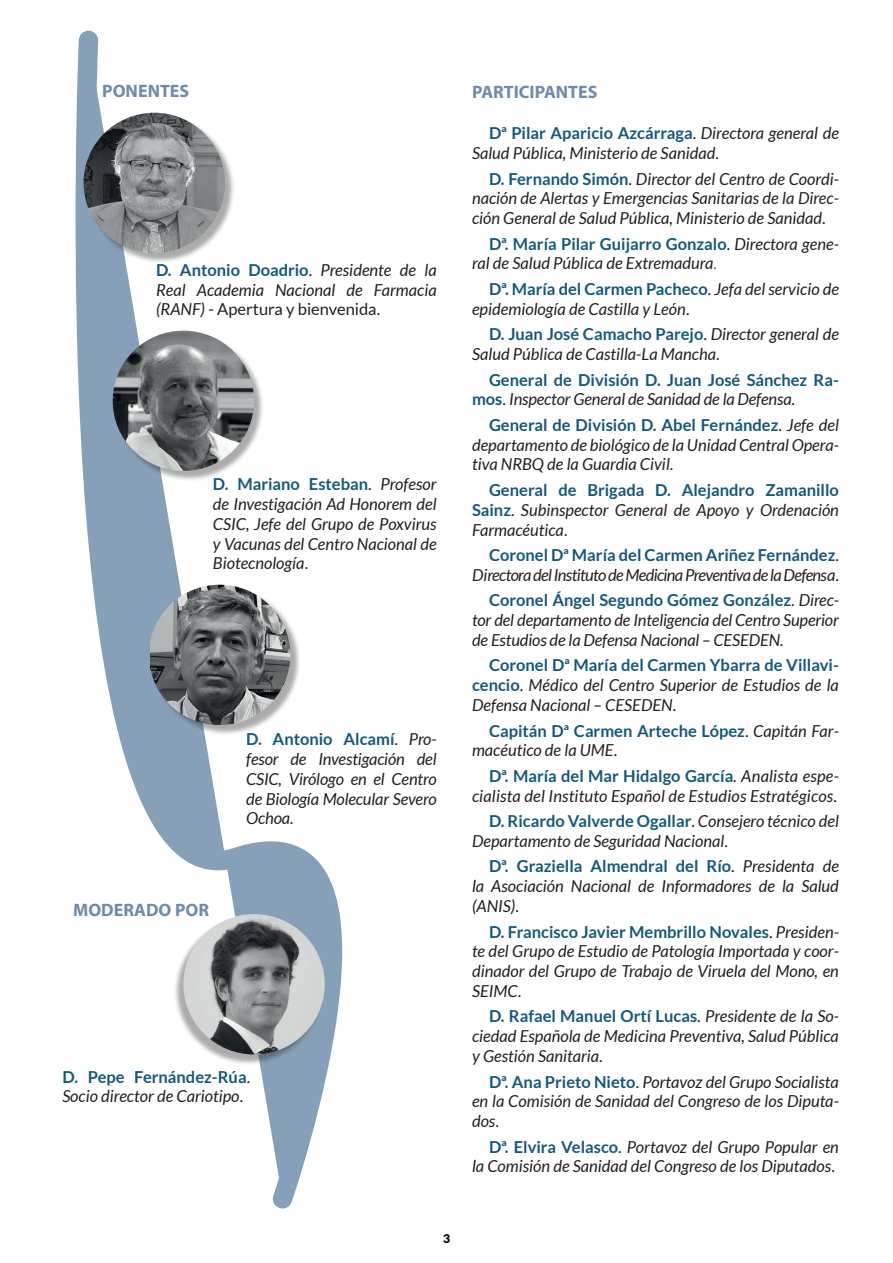
<style>
.page{position:relative;width:893px;height:1263px;background:#fff}
.page>*{position:absolute;margin:0;border:0;box-sizing:border-box;transform-origin:0 0}
.t1{font:700 18px "Myriad Pro";color:#6d8caa}
.t2{font:italic 16.5px/19.8px "Lato";color:#231f20;text-align:justify}
.t3{font:700 16.5px/19.8px "Lato";color:#13597c}
.t4{font:italic 16.5px/19.8px "Lato";letter-spacing:-.04em;color:#231f20;text-align:right}
.t5{font:900 12px "Lato";color:#000}
.s1{font-weight:700;font-style:normal;color:#13597c}
.s2{font-style:normal}
.s3{font-weight:300;font-style:normal}
.s4{font-weight:400;color:#231f20}
.s5{font-weight:400;font-style:italic;color:#231f20}
</style>
<div class="page">
<svg style="left:75px;top:30px;width:268px;height:1179px"></svg>
<div style="left:85px;top:114px;width:151px;height:150px;background:#231f20;opacity:.38"></div>
<img style="left:84px;top:113px;width:141px;height:140px">
<div style="left:114px;top:332px;width:151px;height:149px;background:#231f20;opacity:.38"></div>
<img style="left:113px;top:331px;width:141px;height:140px">
<div style="left:151px;top:586px;width:150px;height:150px;background:#231f20;opacity:.38"></div>
<img style="left:150px;top:585px;width:140px;height:140px">
<div style="left:173px;top:916px;width:151px;height:149px;background:#231f20;opacity:.38"></div>
<img style="left:183px;top:914px;width:142px;height:140px">
<p class="t1" style="left:102px;top:79px;width:89px">PONENTES</p>
<p class="t2" style="left:156px;top:260px;width:282px"><span class="s1">D. Antonio Doadrio</span><span class="s2">.</span> Presidente de la Real Academia Nacional de Farmacia (RANF) <span class="s2">- Apertura y bienvenida.</span></p>
<p class="t2" style="left:213px;top:475px;width:225px"><span class="s1">D. Mariano Esteban</span><span class="s2">.</span> Profesor de Investigación Ad Honorem del CSIC, Jefe del Grupo de Poxvirus y Vacunas del Centro Nacional de Biotecnología<span class="s2">.</span></p>
<p class="t1" style="left:73px;top:898px;width:138px">MODERADO POR</p>
<p class="t2" style="left:246px;top:730px;width:192px"><span class="s1">D. Antonio Alcamí</span><span class="s2">.</span> Pro&shy;fesor de Investigación del CSIC, Virólogo en el Centro de Biología Molecular Severo Ochoa<span class="s2">.</span></p>
<p class="t2" style="left:63px;top:1067px;width:189px"><span class="s1">D. Pepe Fernández-Rúa</span><span class="s2">.<br></span>Socio director de Cariotipo<span class="s2">.</span></p>
<p class="t1" style="left:472px;top:80px;width:127px">PARTICIPANTES</p>
<p class="t2" style="left:472px;top:124px;width:368px;text-indent:17px"><span class="s1">Dª Pilar Aparicio Azcárraga</span><span class="s2">.</span> Directora general de<br>Salud Pública, Ministerio de Sanidad<span class="s2">.</span></p>
<p class="t2" style="left:472px;top:169px;width:368px;text-indent:17px"><span class="s1">D. Fernando Simón</span><span class="s2">.</span> Director del Centro de Coordi&shy;nación de Alertas y Emergencias Sanitarias de la Direc&shy;ción General de Salud Pública, Ministerio de Sanidad<span class="s2">.</span></p>
<p class="t2" style="left:472px;top:234px;width:368px;text-indent:17px"><span class="s1">Dª. María Pilar Guijarro Gonzalo</span><span class="s2">.</span> Directora gene&shy;ral de Salud Pública de Extremadura<span class="s3">.</span></p>
<p class="t2" style="left:472px;top:279px;width:368px;text-indent:17px"><span class="s1">Dª. María del Carmen Pacheco</span><span class="s2">.</span> Jefa del servicio de epidemiología de Castilla y León<span class="s2">.</span></p>
<p class="t2" style="left:472px;top:325px;width:368px;text-indent:17px"><span class="s1">D. Juan José Camacho Parejo</span><span class="s2">.</span> Director general de<br>Salud Pública de Castilla-La Mancha<span class="s2">.</span></p>
<p class="t3" style="left:472px;top:369px;width:368px;text-indent:17px">General de División D. Juan José Sánchez Ra&shy;mos<span class="s4">.</span> <span class="s5">Inspector General de Sanidad de la Defensa</span><span class="s4">.</span></p>
<p class="t2" style="left:472px;top:415px;width:368px;text-indent:17px"><span class="s1">General de División D. Abel Fernández</span><span class="s2">.</span> Jefe del departamento de biológico de la Unidad Central Opera&shy;tiva NRBQ de la Guardia Civil<span class="s2">.</span></p>
<p class="t2" style="left:472px;top:480px;width:368px;text-indent:17px"><span class="s1">General de Brigada D. Alejandro Zamanillo Sainz</span><span class="s2">.</span> Subinspector General de Apoyo y Ordenación Farmacéutica<span class="s2">.</span></p>
<p class="t4" style="left:472px;top:546px;width:368px"><span class="s1">Coronel Dª María del Carmen Ariñez Fernández</span><span class="s2">.<br></span>Directora del Instituto de Medicina Preventiva de la Defensa<span class="s2">.</span></p>
<p class="t2" style="left:472px;top:591px;width:368px;text-indent:17px"><span class="s1">Coronel Ángel Segundo Gómez González</span><span class="s2">.</span> Direc&shy;tor del departamento de Inteligencia del Centro Superior de Estudios de la Defensa Nacional – CESEDEN<span class="s2">.</span></p>
<p class="t2" style="left:472px;top:656px;width:368px;text-indent:17px"><span class="s1">Coronel Dª María del Carmen Ybarra de Villavi&shy;cencio</span><span class="s2">.</span> Médico del Centro Superior de Estudios de la Defensa Nacional – CESEDEN<span class="s2">.</span></p>
<p class="t3" style="left:472px;top:720px;width:368px;text-indent:17px">Capitán Dª Carmen Arteche López<span class="s4">.</span> <span class="s5">Capitán Far&shy;macéutico de la UME</span><span class="s4">.</span></p>
<p class="t2" style="left:472px;top:766px;width:368px;text-align:right"><span class="s1">Dª. María del Mar Hidalgo García</span><span class="s2">.</span> Analista espe&shy;cialista del Instituto Español de Estudios Estratégicos<span class="s2">.</span></p>
<p class="t2" style="left:472px;top:812px;width:368px;text-indent:17px"><span class="s1">D. Ricardo Valverde Ogallar</span><span class="s2">.</span> Consejero técnico del<br>Departamento de Seguridad Nacional<span class="s2">.</span></p>
<p class="t2" style="left:472px;top:857px;width:368px;text-indent:17px"><span class="s1">Dª. Graziella Almendral del Río</span><span class="s2">.</span> Presidenta de la Asociación Nacional de Informadores de la Salud (ANIS)<span class="s2">.</span></p>
<p class="t2" style="left:472px;top:922px;width:368px;text-indent:17px"><span class="s1">D. Francisco Javier Membrillo Novales</span><span class="s2">.</span> Presiden&shy;te del Grupo de Estudio de Patología Importada y coor&shy;dinador del Grupo de Trabajo de Viruela del Mono, en SEIMC<span class="s2">.</span></p>
<p class="t2" style="left:472px;top:1007px;width:368px;text-indent:17px"><span class="s1">D. Rafael Manuel Ortí Lucas</span><span class="s2">.</span> Presidente de la So&shy;ciedad Española de Medicina Preventiva, Salud Pública y Gestión Sanitaria<span class="s2">.</span></p>
<p class="t2" style="left:472px;top:1072px;width:368px;text-indent:17px"><span class="s1">Dª. Ana Prieto Nieto</span><span class="s2">.</span> Portavoz del Grupo Socialista en la Comisión de Sanidad del Congreso de los Diputa&shy;dos<span class="s2">.</span></p>
<p class="t2" style="left:472px;top:1137px;width:368px;text-align:right"><span class="s1">Dª. Elvira Velasco</span><span class="s2">.</span> Portavoz del Grupo Popular en<br>la Comisión de Sanidad del Congreso de los Diputados<span class="s2">.</span></p>
<p class="t5" style="left:443px;top:1232px;width:8px">3</p>
</div>
